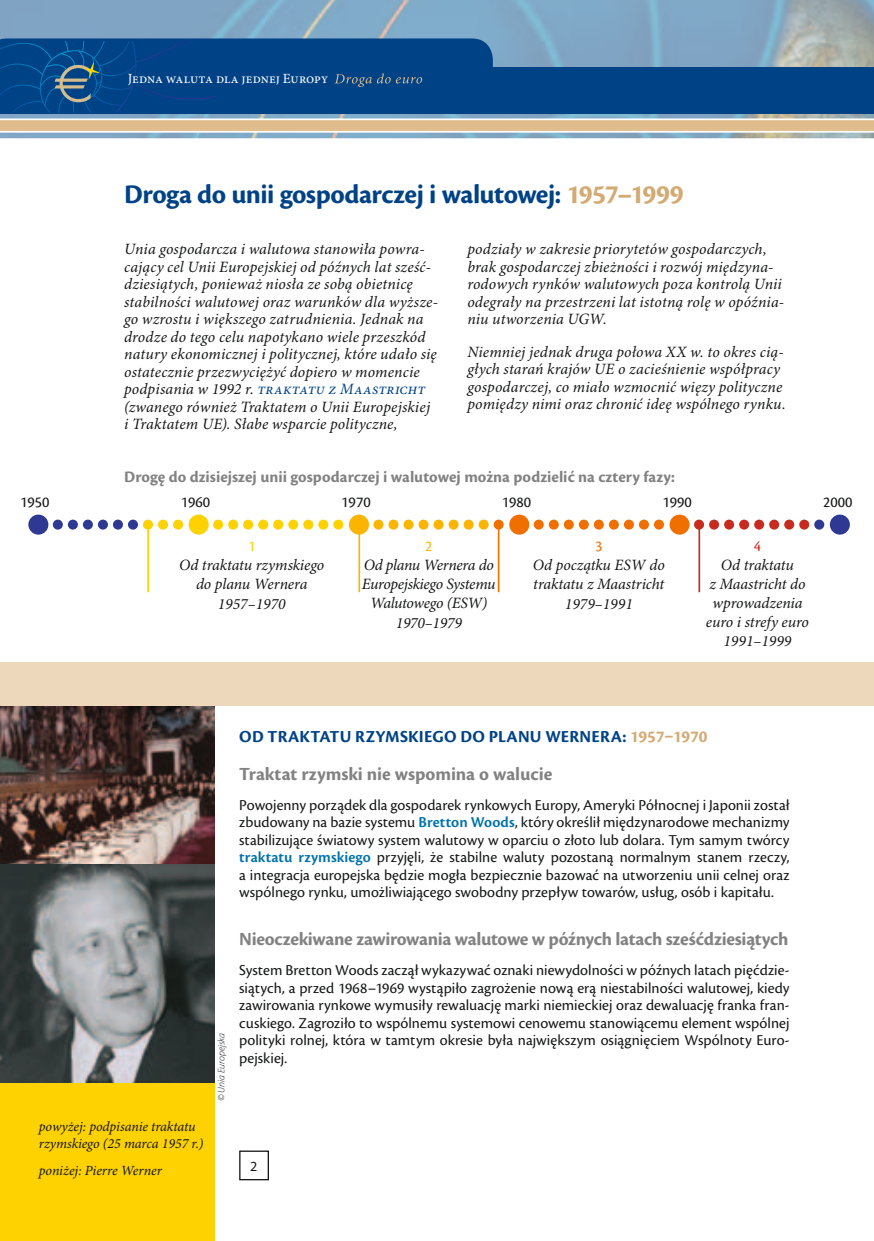
<style>
.page{position:relative;width:874px;height:1241px;background:#fff}
.page>*{position:absolute;margin:0;border:0;box-sizing:border-box;transform-origin:0 0}
.t1{font:700 28px "Cronos Pro";letter-spacing:-.015em;color:#004286}
.t2{font:700 19.25px "Cronos Pro";letter-spacing:-.01em;color:#818281}
.t3{font:700 17.5px "Cronos Pro";letter-spacing:.01em;color:#004286}
.t4{font:700 16.62px "Cronos Pro";color:#818281}
.t5{font:italic 15.75px/17.5px "Minion Pro";letter-spacing:.005em;color:#151616;text-align:center}
.t6{font:15.75px/17.5px "Cronos Pro";letter-spacing:.005em;color:#151616;text-align:justify}
.t7{font:italic 15.75px/19.2px "Minion Pro";letter-spacing:-.02em;color:#151616;text-align:center}
.t8{font:15.75px "Cronos MM 408 9";color:#151616}
.t9{font:15.75px "Cronos Pro";color:#fdd200}
.t10{font:15.75px "Cronos Pro";color:#fbb400}
.t11{font:15.75px "Cronos Pro";color:#ef6f00}
.t12{font:15.75px "Cronos Pro";color:#c72b1f}
.t13{font:italic 14px/16.8px "Minion Pro";color:#151616}
.t14{font:14px "Minion Pro";letter-spacing:-.01em;color:#fff}
.t15{font:14px "Myriad Pro";color:#151616}
.t16{font:italic 300 9.62px "Myriad Pro";letter-spacing:.01em;color:#151616}
.s1{font-style:italic}
.s2{color:#d3aa74}
.s3{color:#004286}
.s4{font-weight:600;color:#0072ac}
</style>
<div class="page">
<svg style="left:0;top:0;width:873px;height:139px;background:#86aac4"></svg>
<svg style="left:0;top:38px;width:873px;height:95px;background:#3d6b96"></svg>
<div style="left:239px;top:1150px;width:30px;height:30px;border:1px solid #151616"></div>
<hr style="left:147px;top:524px;width:2px;height:68px;background:#fdd200">
<hr style="left:358px;top:524px;width:2px;height:68px;background:#fbb400">
<hr style="left:698px;top:524px;width:1px;height:68px;background:#c72b1f">
<div style="left:28px;top:514px;width:20px;height:20px;background:#2d3993;border-radius:50%"></div>
<div style="left:53px;top:519px;width:10px;height:10px;background:#2d3993;border-radius:50%"></div>
<div style="left:68px;top:519px;width:10px;height:10px;background:#2d3993;border-radius:50%"></div>
<div style="left:83px;top:519px;width:10px;height:10px;background:#2d3993;border-radius:50%"></div>
<div style="left:98px;top:519px;width:10px;height:10px;background:#2d3993;border-radius:50%"></div>
<div style="left:113px;top:519px;width:10px;height:10px;background:#2d3993;border-radius:50%"></div>
<div style="left:128px;top:519px;width:10px;height:10px;background:#2d3993;border-radius:50%"></div>
<div style="left:143px;top:519px;width:10px;height:10px;background:#fdd200;border-radius:50%"></div>
<div style="left:158px;top:519px;width:10px;height:10px;background:#fdd200;border-radius:50%"></div>
<div style="left:173px;top:519px;width:10px;height:10px;background:#fdd200;border-radius:50%"></div>
<div style="left:188px;top:514px;width:20px;height:20px;background:#fdd200;border-radius:50%"></div>
<div style="left:213px;top:519px;width:10px;height:10px;background:#fdd200;border-radius:50%"></div>
<div style="left:228px;top:519px;width:10px;height:10px;background:#fdd200;border-radius:50%"></div>
<div style="left:243px;top:519px;width:10px;height:10px;background:#fdd200;border-radius:50%"></div>
<div style="left:258px;top:519px;width:10px;height:10px;background:#fdd200;border-radius:50%"></div>
<div style="left:273px;top:519px;width:10px;height:10px;background:#fdd200;border-radius:50%"></div>
<div style="left:288px;top:519px;width:10px;height:10px;background:#fdd200;border-radius:50%"></div>
<div style="left:303px;top:519px;width:10px;height:10px;background:#fdd200;border-radius:50%"></div>
<div style="left:318px;top:519px;width:10px;height:10px;background:#fdd200;border-radius:50%"></div>
<div style="left:333px;top:519px;width:10px;height:10px;background:#fdd200;border-radius:50%"></div>
<div style="left:349px;top:514px;width:20px;height:20px;background:#fbb400;border-radius:50%"></div>
<div style="left:373px;top:519px;width:10px;height:10px;background:#fbb400;border-radius:50%"></div>
<div style="left:388px;top:519px;width:10px;height:10px;background:#fbb400;border-radius:50%"></div>
<div style="left:403px;top:519px;width:10px;height:10px;background:#fbb400;border-radius:50%"></div>
<div style="left:418px;top:519px;width:10px;height:10px;background:#fbb400;border-radius:50%"></div>
<div style="left:433px;top:519px;width:10px;height:10px;background:#fbb400;border-radius:50%"></div>
<div style="left:448px;top:519px;width:10px;height:10px;background:#fbb400;border-radius:50%"></div>
<div style="left:463px;top:519px;width:10px;height:10px;background:#fbb400;border-radius:50%"></div>
<div style="left:478px;top:519px;width:10px;height:10px;background:#fbb400;border-radius:50%"></div>
<svg style="left:493px;top:519px;width:10px;height:10px"></svg>
<div style="left:509px;top:514px;width:20px;height:20px;background:#ef6f00;border-radius:50%"></div>
<div style="left:533px;top:519px;width:10px;height:10px;background:#ef6f00;border-radius:50%"></div>
<div style="left:548px;top:519px;width:10px;height:10px;background:#ef6f00;border-radius:50%"></div>
<div style="left:563px;top:519px;width:10px;height:10px;background:#ef6f00;border-radius:50%"></div>
<div style="left:578px;top:519px;width:10px;height:10px;background:#ef6f00;border-radius:50%"></div>
<div style="left:593px;top:519px;width:10px;height:10px;background:#ef6f00;border-radius:50%"></div>
<svg style="left:608px;top:519px;width:10px;height:10px"></svg>
<svg style="left:623px;top:519px;width:10px;height:10px"></svg>
<svg style="left:638px;top:519px;width:10px;height:10px"></svg>
<svg style="left:653px;top:519px;width:10px;height:10px"></svg>
<div style="left:669px;top:514px;width:20px;height:20px;background:#ef6f00;border-radius:50%"></div>
<svg style="left:693px;top:519px;width:10px;height:10px"></svg>
<svg style="left:708px;top:519px;width:10px;height:10px"></svg>
<svg style="left:723px;top:519px;width:10px;height:10px"></svg>
<svg style="left:738px;top:519px;width:10px;height:10px"></svg>
<svg style="left:753px;top:519px;width:10px;height:10px"></svg>
<svg style="left:768px;top:519px;width:10px;height:10px"></svg>
<svg style="left:783px;top:519px;width:10px;height:10px"></svg>
<svg style="left:798px;top:519px;width:10px;height:10px"></svg>
<svg style="left:813px;top:519px;width:10px;height:10px"></svg>
<div style="left:829px;top:514px;width:20px;height:20px;background:#2d3993;border-radius:50%"></div>
<hr style="left:497px;top:524px;width:2px;height:68px;background:#ef6f00">
<img style="left:0;top:705px;width:214px;height:159px">
<img style="left:0;top:864px;width:214px;height:219px">
<div style="left:0;top:661px;width:873px;height:44px;background:#eed8bc"></div>
<div style="left:0;top:1083px;width:214px;height:157px;background:#fdd200"></div>
<p class="t14" style="left:128px;top:70px;width:296px">Jedna waluta dla jednej Europy <span class="s1">Droga do euro</span></p>
<h1 class="t1" style="left:124px;top:178px;width:561px">Droga do unii gospodarczej i walutowej: <span class="s2">1957–1999</span></h1>
<p class="t5" style="left:124px;top:241px;width:315px;text-align:left">Unia gospodarcza i walutowa stanowiła powra&shy;cający cel Unii Europejskiej od późnych lat sześć&shy;dziesiątych, ponieważ niosła ze sobą obietnicę stabilności walutowej oraz warunków dla wyższe&shy;go wzrostu i większego zatrudnienia. Jednak na drodze do tego celu napotykano wiele przeszkód natury ekonomicznej i politycznej, które udało się ostatecznie przezwyciężyć dopiero w momencie podpisania w 1992 r. <span class="s3">traktatu z Maastricht </span>(zwanego również Traktatem o Unii Europejskiej i traktatem UE). Słabe wsparcie polityczne,</p>
<p class="t5" style="left:467px;top:241px;width:318px;text-align:left">podziały w zakresie priorytetów gospodarczych, brak gospodarczej zbieżności i rozwój międzyna&shy;rodowych rynków walutowych poza kontrolą Unii odegrały na przestrzeni lat istotną rolę w opóźnia&shy;niu utworzenia UGW.</p>
<p class="t5" style="left:467px;top:343px;width:320px;text-align:left">Niemniej jednak druga połowa XX w. to okres cią&shy;głych starań krajów UE o zacieśnienie współpracy gospodarczej, co miało wzmocnić więzy polityczne pomiędzy nimi oraz chronić ideę wspólnego rynku.</p>
<p class="t4" style="left:124px;top:467px;width:552px">Drogę do dzisiejszej unii gospodarczej i walutowej można podzielić na cztery fazy:</p>
<p class="t8" style="left:20px;top:494px;width:31px">1950</p>
<p class="t8" style="left:181px;top:494px;width:31px">1960</p>
<p class="t8" style="left:341px;top:494px;width:31px">1970</p>
<p class="t8" style="left:501px;top:494px;width:31px">1980</p>
<p class="t8" style="left:662px;top:494px;width:31px">1990</p>
<p class="t8" style="left:822px;top:494px;width:31px">2000</p>
<p class="t9" style="left:248px;top:537px;width:9px">1</p>
<p class="t5" style="left:179px;top:556px;width:147px;line-height:19.4px">Od traktatu rzymskiego do planu Wernera<br>1957–1970</p>
<p class="t12" style="left:753px;top:537px;width:9px">4</p>
<p class="t5" style="left:705px;top:556px;width:104px;line-height:18.9px">Od traktatu<br>z Maastricht do wprowadzenia euro i strefy euro<br>1991–1999</p>
<p class="t10" style="left:425px;top:537px;width:9px">2</p>
<p class="t7" style="left:362px;top:556px;width:135px">Od planu Wernera do<br>Europejskiego Systemu<br>Walutowego (ESW)<br>1970–1979</p>
<p class="t11" style="left:595px;top:537px;width:9px">3</p>
<p class="t5" style="left:532px;top:556px;width:133px;line-height:19.4px">Od początku ESW do traktatu z Maastricht<br>1979–1991</p>
<p class="t13" style="left:39px;top:1118px;width:166px">powyżej: podpisanie traktatu rzymskiego (25 marca 1957 r.)</p>
<p class="t13" style="left:39px;top:1162px;width:125px">poniżej: Pierre Werner</p>
<p class="t16" style="left:215px;top:1100px;width:69px;rotate:-90deg">© Unia Europejska</p>
<p class="t3" style="left:239px;top:726px;width:469px">Od Traktatu rzymskiego do planu Wernera: <span class="s2">1957–1970</span></p>
<p class="t2" style="left:239px;top:762px;width:314px">Traktat rzymski nie wspomina o walucie</p>
<p class="t6" style="left:239px;top:796px;width:551px">Powojenny porządek dla gospodarek rynkowych Europy, Ameryki Północnej i Japonii został zbudowany na bazie systemu <span class="s4">Bretton Woods</span>, który określił międzynarodowe mechanizmy stabilizujące światowy system walutowy w oparciu o złoto lub dolara. Tym samym twórcy <span class="s4">traktatu rzymskiego</span> przyjęli, że stabilne waluty pozostaną normalnym stanem rzeczy, a integracja europejska będzie mogła bezpiecznie bazować na utworzeniu unii celnej oraz wspólnego rynku, umożliwiającego swobodny przepływ towarów, usług, osób i kapitału.</p>
<p class="t2" style="left:239px;top:928px;width:550px">Nieoczekiwane zawirowania walutowe w późnych latach sześćdziesiątych</p>
<p class="t6" style="left:239px;top:961px;width:551px">System Bretton Woods zaczął wykazywać oznaki niewydolności w późnych latach pięćdzie&shy;siątych, a przed 1968–1969 wystąpiło zagrożenie nową erą niestabilności walutowej, kiedy zawirowania rynkowe wymusiły rewaluację marki niemieckiej oraz dewaluację franka fran&shy;cuskiego. Zagroziło to wspólnemu systemowi cenowemu stanowiącemu element wspólnej polityki rolnej, która w tamtym okresie była największym osiągnięciem Wspólnoty Euro&shy;pejskiej.</p>
<p class="t15" style="left:250px;top:1157px;width:9px">2</p>
</div>
